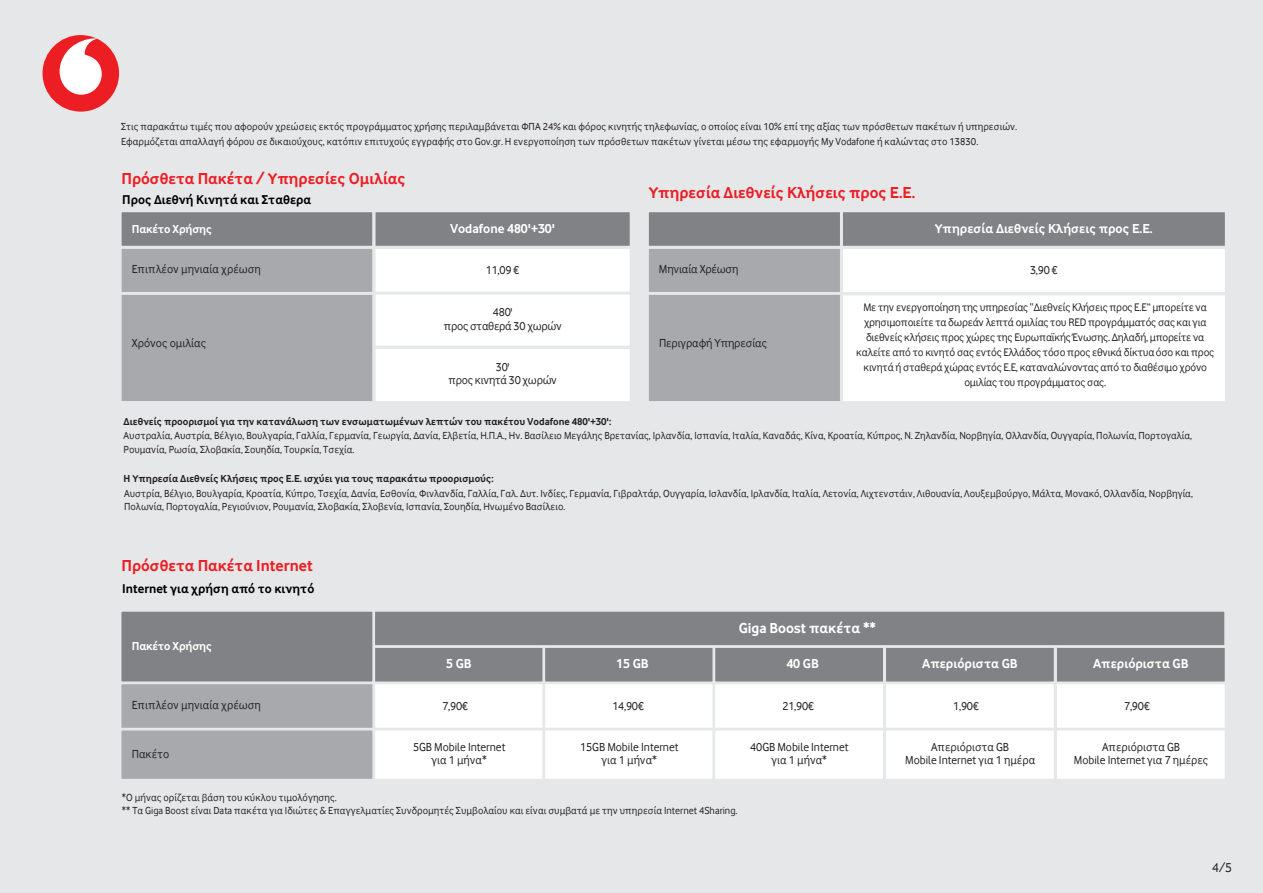
<style>
.page{position:relative;width:1263px;height:893px;background:#e6e7e8}
.page>*{position:absolute;margin:0;border:0;box-sizing:border-box;transform-origin:0 0}
.t1{font:700 16.5px "Vodafone Rg";color:#ed1d24}
.t2{font:700 15px "Vodafone Rg";color:#fff}
.t3{font:700 13.5px "Vodafone Rg";color:#fff}
.t4{font:13.5px "Vodafone Rg";color:#231f20}
.t5{font:700 13.2px "Vodafone Rg";color:#000}
.t6{font:12px/13.5px "Vodafone Rg";letter-spacing:-.005em;color:#231f20;text-align:center}
.t7{font:12px/13.5px "Vodafone Rg";letter-spacing:-.025em;color:#231f20;text-align:center}
.t8{font:700 12px "Vodafone Rg";letter-spacing:-.015em;color:#fff}
.t9{font:11.25px/15px "Vodafone Rg";letter-spacing:-.02em;color:#231f20;text-align:center}
.t10{font:10.5px/12.6px "Vodafone Rg";color:#231f20}
.t11{font:700 10.5px "Vodafone Rg";color:#231f20}
</style>
<div class="page">
<div style="left:372px;top:245px;width:261px;height:50px;background:#fff;border:3px solid #e6e7e8"></div>
<div style="left:372px;top:292px;width:261px;height:57px;background:#fff;border:3px solid #e6e7e8"></div>
<div style="left:372px;top:209px;width:261px;height:40px;background:#808285;border:3px solid #e6e7e8"></div>
<div style="left:372px;top:346px;width:261px;height:58px;background:#fff;border:3px solid #e6e7e8"></div>
<div style="left:119px;top:245px;width:256px;height:50px;background:#a7a9ac;border:3px solid #e6e7e8"></div>
<div style="left:119px;top:292px;width:256px;height:112px;background:#a7a9ac;border:3px solid #e6e7e8"></div>
<div style="left:119px;top:209px;width:256px;height:40px;background:#808285;border:3px solid #e6e7e8"></div>
<div style="left:43px;top:35px;width:76px;height:77px;background:#ed1d24;border-radius:50%"></div>
<svg style="left:60px;top:38px;width:42px;height:57px"></svg>
<div style="left:372px;top:681px;width:174px;height:50px;background:#fff"></div>
<div style="left:372px;top:728px;width:174px;height:53px;background:#fff;border:3px solid #e6e7e8"></div>
<div style="left:372px;top:645px;width:174px;height:39px;background:#808285;border:3px solid #e6e7e8"></div>
<div style="left:542px;top:681px;width:174px;height:50px;background:#fff;border:3px solid #e6e7e8"></div>
<div style="left:542px;top:728px;width:174px;height:53px;background:#fff;border:3px solid #e6e7e8"></div>
<div style="left:542px;top:645px;width:174px;height:39px;background:#808285;border:3px solid #e6e7e8"></div>
<div style="left:712px;top:681px;width:174px;height:50px;background:#fff;border:3px solid #e6e7e8"></div>
<div style="left:712px;top:728px;width:174px;height:53px;background:#fff;border:3px solid #e6e7e8"></div>
<div style="left:712px;top:645px;width:174px;height:39px;background:#808285;border:3px solid #e6e7e8"></div>
<div style="left:883px;top:681px;width:173px;height:50px;background:#fff;border:3px solid #e6e7e8"></div>
<div style="left:883px;top:728px;width:173px;height:53px;background:#fff;border:3px solid #e6e7e8"></div>
<div style="left:883px;top:645px;width:173px;height:39px;background:#808285;border:3px solid #e6e7e8"></div>
<div style="left:1054px;top:681px;width:173px;height:50px;background:#fff;border:3px solid #e6e7e8"></div>
<div style="left:1054px;top:728px;width:173px;height:53px;background:#fff;border:3px solid #e6e7e8"></div>
<div style="left:1054px;top:645px;width:173px;height:39px;background:#808285;border:3px solid #e6e7e8"></div>
<div style="left:372px;top:609px;width:855px;height:39px;background:#808285;border:3px solid #e6e7e8"></div>
<div style="left:119px;top:681px;width:256px;height:50px;background:#a7a9ac;border:3px solid #e6e7e8"></div>
<div style="left:119px;top:728px;width:256px;height:53px;background:#a7a9ac;border:3px solid #e6e7e8"></div>
<div style="left:119px;top:609px;width:256px;height:75px;background:#808285;border:3px solid #e6e7e8"></div>
<div style="left:840px;top:245px;width:388px;height:50px;background:#fff;border:3px solid #e6e7e8"></div>
<div style="left:840px;top:292px;width:388px;height:112px;background:#fff;border:3px solid #e6e7e8"></div>
<div style="left:840px;top:209px;width:388px;height:40px;background:#808285;border:3px solid #e6e7e8"></div>
<div style="left:646px;top:245px;width:197px;height:50px;background:#a7a9ac;border:3px solid #e6e7e8"></div>
<div style="left:646px;top:292px;width:197px;height:112px;background:#a7a9ac;border:3px solid #e6e7e8"></div>
<div style="left:646px;top:209px;width:197px;height:40px;background:#808285;border:3px solid #e6e7e8"></div>
<p class="t10" style="left:121px;top:119px;width:898px;line-height:15px">Στις παρακάτω τιμές που αφορούν χρεώσεις εκτός προγράμματος χρήσης περιλαμβάνεται ΦΠΑ 24% και φόρος κινητής τηλεφωνίας, ο οποίος είναι 10% επί της αξίας των πρόσθετων πακέτων ή υπηρεσιών.<br>Εφαρμόζεται απαλλαγή φόρου σε δικαιούχους, κατόπιν επιτυχούς εγγραφής στο Gov.gr. Η ενεργοποίηση των πρόσθετων πακέτων γίνεται μέσω της εφαρμογής My Vodafone ή καλώντας στο 13830.</p>
<h1 class="t1" style="left:121px;top:169px;width:286px">Πρόσθετα Πακέτα / Υπηρεσίες Ομιλίας</h1>
<p class="t5" style="left:122px;top:192px;width:190px">Προς Διεθνή Κινητά και Σταθερα</p>
<h1 class="t1" style="left:649px;top:183px;width:268px">Υπηρεσία Διεθνείς Κλήσεις προς Ε.Ε.</h1>
<p class="t8" style="left:132px;top:222px;width:82px">Πακέτο Χρήσης</p>
<p class="t3" style="left:450px;top:220px;width:107px">Vodafone 480'+30'</p>
<p class="t3" style="left:935px;top:220px;width:219px">Υπηρεσία Διεθνείς Κλήσεις προς Ε.Ε.</p>
<p class="t6" style="left:132px;top:262px;width:131px">Επιπλέον μηνιαία χρέωση</p>
<p class="t6" style="left:132px;top:336px;width:76px">Χρόνος ομιλίας</p>
<p class="t6" style="left:486px;top:263px;width:35px">11,09 €</p>
<p class="t7" style="left:444px;top:305px;width:120px">480'<br>προς σταθερά 30 χωρών</p>
<p class="t7" style="left:449px;top:360px;width:110px">30'<br>προς κινητά 30 χωρών</p>
<p class="t6" style="left:659px;top:262px;width:81px">Μηνιαία Χρέωση</p>
<p class="t6" style="left:659px;top:336px;width:109px">Περιγραφή Υπηρεσίας</p>
<p class="t6" style="left:1030px;top:263px;width:29px">3,90 €</p>
<p class="t9" style="left:856px;top:300px;width:359px">Με την ενεργοποίηση της υπηρεσίας “Διεθνείς Κλήσεις προς Ε.Ε” μπορείτε να χρησιμοποιείτε τα δωρεάν λεπτά ομιλίας του RED προγράμματός σας και για διεθνείς κλήσεις προς χώρες της Ευρωπαϊκής Ένωσης. Δηλαδή, μπορείτε να καλείτε από το κινητό σας εντός Ελλάδος τόσο προς εθνικά δίκτυαόσο και προς κινητά ή σταθερά χώρας εντός Ε.Ε, καταναλώνοντας από το διαθέσιμο χρόνο ομιλίας του προγράμματος σας.</p>
<p class="t11" style="left:124px;top:415px;width:489px">Διεθνείς προορισμοί για την κατανάλωση των ενσωματωμένων λεπτών του πακέτου Vodafone 480'+30':</p>
<p class="t10" style="left:124px;top:428px;width:1070px;line-height:14.2px">Αυστραλία, Αυστρία, Βέλγιο, Βουλγαρία, Γαλλία, Γερμανία, Γεωργία, Δανία, Ελβετία, Η.Π.Α., Ην. Βασίλειο Μεγάλης Βρετανίας, Ιρλανδία, Ισπανία, Ιταλία, Καναδάς, Κίνα, Κροατία, Κύπρος, Ν. Ζηλανδία, Νορβηγία, Ολλανδία, Ουγγαρία, Πολωνία, Πορτογαλία,<br>Ρουμανία, Ρωσία, Σλοβακία, Σουηδία, Τουρκία, Τσεχία.</p>
<p class="t11" style="left:124px;top:472px;width:371px">Η Υπηρεσία Διεθνείς Κλήσεις προς Ε.Ε. ισχύει για τους παρακάτω προορισμούς:</p>
<p class="t10" style="left:124px;top:487px;width:1070px">Αυστρία, Βέλγιο, Βουλγαρία, Κροατία, Κύπρο, Τσεχία, Δανία, Εσθονία, Φινλανδία, Γαλλία, Γαλ. Δυτ. Ινδίες, Γερμανία, Γιβραλτάρ, Ουγγαρία, Ισλανδία, Ιρλανδία, Ιταλία, Λετονία, Λιχτενστάιν, Λιθουανία, Λουξεμβούργο, Μάλτα, Μονακό, Ολλανδία, Νορβηγία,<br>Πολωνία, Πορτογαλία, Ρεγιούνιον, Ρουμανία, Σλοβακία, Σλοβενία, Ισπανία, Σουηδία, Ηνωμένο Βασίλειο.</p>
<h1 class="t1" style="left:121px;top:556px;width:193px">Πρόσθετα Πακέτα Internet</h1>
<p class="t5" style="left:122px;top:581px;width:194px">Internet για χρήση από το κινητό</p>
<p class="t8" style="left:132px;top:639px;width:82px">Πακέτο Χρήσης</p>
<p class="t6" style="left:132px;top:698px;width:131px">Επιπλέον μηνιαία χρέωση</p>
<p class="t6" style="left:132px;top:747px;width:39px">Πακέτο</p>
<p class="t3" style="left:446px;top:656px;width:27px">5 GB</p>
<p class="t6" style="left:442px;top:699px;width:27px">7,90€</p>
<p class="t6" style="left:413px;top:740px;width:94px">5GB Mobile Internet για 1 μήνα*</p>
<p class="t3" style="left:616px;top:656px;width:34px">15 GB</p>
<p class="t6" style="left:612px;top:699px;width:33px">14,90€</p>
<p class="t6" style="left:580px;top:740px;width:100px">15GB Mobile Internet για 1 μήνα*</p>
<h2 class="t2" style="left:739px;top:619px;width:139px">Giga Boost πακέτα **</h2>
<p class="t3" style="left:786px;top:656px;width:34px">40 GB</p>
<p class="t6" style="left:782px;top:699px;width:33px">21,90€</p>
<p class="t6" style="left:750px;top:740px;width:100px">40GB Mobile Internet για 1 μήνα*</p>
<p class="t10" style="left:122px;top:791px;width:617px">*Ο μήνας ορίζεται βάση του κύκλου τιμολόγησης.<br>** Τα Giga Boost είναι Data πακέτα για Ιδιώτες &amp; Επαγγελματίες Συνδρομητές Συμβολαίου και είναι συμβατά με την υπηρεσία Internet 4Sharing.</p>
<p class="t3" style="left:922px;top:656px;width:97px">Απεριόριστα GB</p>
<p class="t6" style="left:953px;top:699px;width:27px">1,90€</p>
<p class="t6" style="left:905px;top:740px;width:132px">Απεριόριστα GB<br>Mobile Internet για 1 ημέρα</p>
<p class="t3" style="left:1093px;top:656px;width:97px">Απεριόριστα GB</p>
<p class="t6" style="left:1124px;top:699px;width:27px">7,90€</p>
<p class="t6" style="left:1074px;top:740px;width:136px">Απεριόριστα GB<br>Mobile Internet για 7 ημέρες</p>
<p class="t4" style="left:1212px;top:860px;width:22px">4/5</p>
</div>
